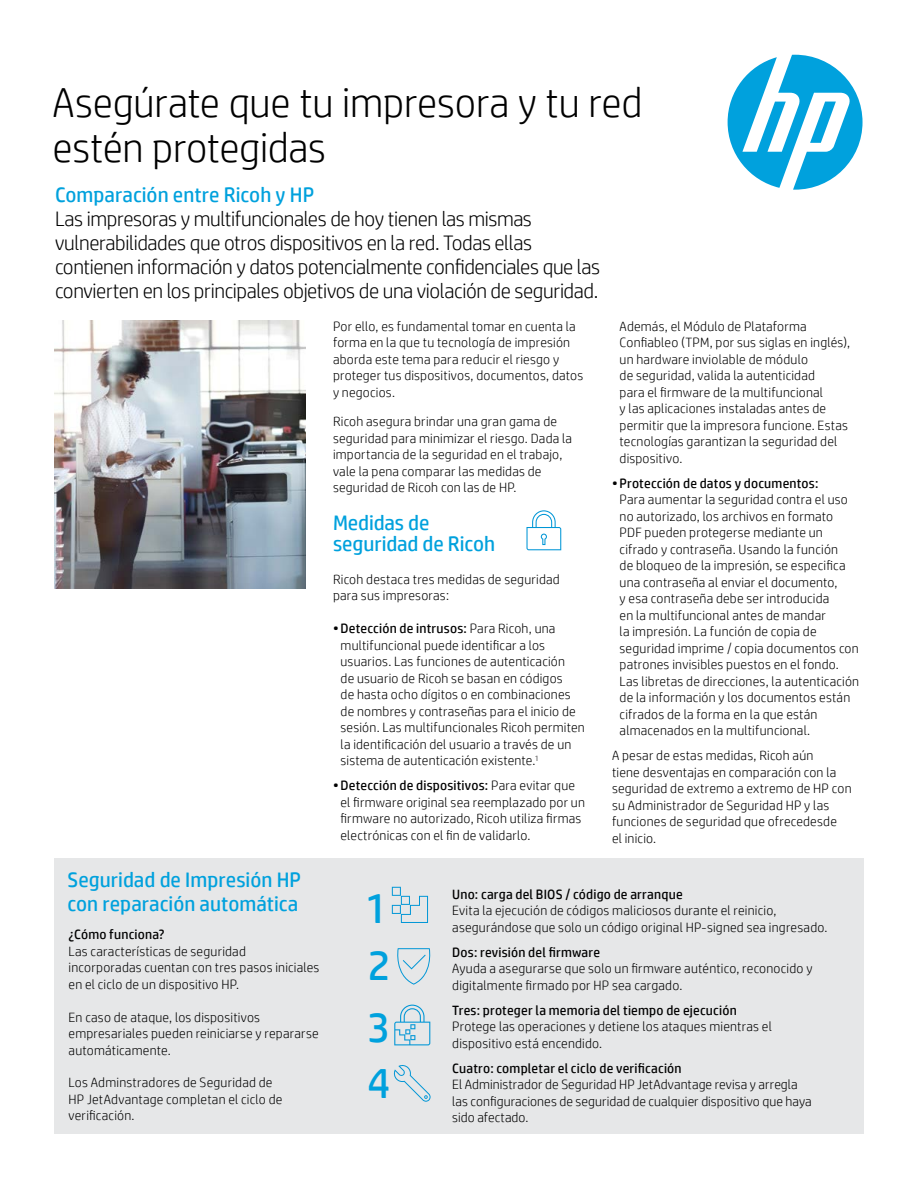
<style>
.page{position:relative;width:918px;height:1188px;background:#fff}
.page>*{position:absolute;margin:0;border:0;box-sizing:border-box;transform-origin:0 0}
.t1{font:43.05px/57.4px "HP Simplified";color:#00a1dd}
.t2{font:300 42px/45px "HP Simplified";letter-spacing:-.005em;color:#000}
.t3{font:300 21px/24px "HP Simplified";letter-spacing:-.02em;color:#000}
.t4{font:21px/21px "HP Simplified";color:#00a1dd}
.t5{font:300 13.5px/16.5px "HP Simplified";letter-spacing:.015em;color:#000}
.t6{font:13.5px "HP Simplified";letter-spacing:.015em;color:#000}
.s1{font-weight:400}
</style>
<div class="page">
<div style="left:54px;top:859px;width:810px;height:275px;background:#e6e7e8"></div>
<svg style="left:392px;top:887px;width:36px;height:36px"></svg>
<svg style="left:394px;top:1005px;width:36px;height:40px"></svg>
<svg style="left:397px;top:948px;width:34px;height:37px"></svg>
<svg style="left:393px;top:1065px;width:38px;height:37px"></svg>
<img style="left:54px;top:320px;width:252px;height:268px">
<svg style="left:728px;top:55px;width:135px;height:135px"></svg>
<svg style="left:526px;top:510px;width:35px;height:40px"></svg>
<h2 class="t2" style="left:52px;top:79px;width:591px">Asegúrate que tu impresora y tu red estén protegidas</h2>
<h3 class="t4" style="left:55px;top:184px;width:261px">Comparación entre Ricoh y HP</h3>
<p class="t3" style="left:55px;top:206px;width:547px">Las impresoras y multifuncionales de hoy tienen las mismas vulnerabilidades que otros dispositivos en la red. Todas ellas contienen información y datos potencialmente confidenciales que las convierten en los principales objetivos de una violación de seguridad.</p>
<p class="t5" style="left:333px;top:318px;width:252px">Por ello, es fundamental tomar en cuenta la forma en la que tu tecnología de impresión aborda este tema para reducir el riesgo y proteger tus dispositivos, documentos, datos y negocios.</p>
<p class="t5" style="left:333px;top:413px;width:241px">Ricoh asegura brindar una gran gama de seguridad para minimizar el riesgo. Dada la importancia de la seguridad en el trabajo, vale la pena comparar las medidas de seguridad de Ricoh con las de HP.</p>
<h3 class="t4" style="left:333px;top:512px;width:164px">Medidas de seguridad de Ricoh</h3>
<p class="t5" style="left:333px;top:571px;width:228px">Ricoh destaca tres medidas de seguridad para sus impresoras:</p>
<p class="t5" style="left:341px;top:620px;width:246px;text-indent:-8px"><span class="s1">•Detección de intrusos:</span> Para Ricoh, una multifuncional puede identificar a los usuarios. Las funciones de autenticación<br>de usuario de Ricoh se basan en códigos<br>de hasta ocho dígitos o en combinaciones de nombres y contraseñas para el inicio de sesión. Las multifuncionales Ricoh permiten la identificación del usuario a través de un sistema de autenticación existente.<sup>1</sup></p>
<p class="t5" style="left:341px;top:777px;width:246px;text-indent:-8px"><span class="s1">•Detección de dispositivos:</span> Para evitar que el firmware original sea reemplazado por un firmware no autorizado, Ricoh utiliza firmas electrónicas con el fin de validarlo.</p>
<p class="t5" style="left:620px;top:318px;width:232px">Además, el Módulo de Plataforma Confiableo (TPM, por sus siglas en inglés), un hardware inviolable de módulo<br>de seguridad, valida la autenticidad<br>para el firmware de la multifuncional<br>y las aplicaciones instaladas antes de permitir que la impresora funcione. Estas tecnologías garantizan la seguridad del dispositivo.</p>
<p class="t6" style="left:612px;top:474px;width:208px">• Protección de datos y documentos:</p>
<p class="t5" style="left:620px;top:491px;width:241px">Para aumentar la seguridad contra el uso no autorizado, los archivos en formato<br>PDF pueden protegerse mediante un cifrado y contraseña. Usando la función<br>de bloqueo de la impresión, se especifica una contraseña al enviar el documento,<br>y esa contraseña debe ser introducida<br>en la multifuncional antes de mandar<br>la impresión. La función de copia de seguridad imprime / copia documentos con patrones invisibles puestos en el fondo.<br>Las libretas de direcciones, la autenticación de la información y los documentos están cifrados de la forma en la que están almacenados en la multifuncional.</p>
<p class="t5" style="left:612px;top:747px;width:241px">A pesar de estas medidas, Ricoh aún<br>tiene desventajas en comparación con la seguridad de extremo a extremo de HP con su Administrador de Seguridad HP y las funciones de seguridad que ofrecedesde<br>el inicio.</p>
<h3 class="t4" style="left:68px;top:867px;width:235px;line-height:24px">Seguridad de Impresión HP con reparación automática</h3>
<p class="t6" style="left:69px;top:926px;width:98px">¿Cómo funciona?</p>
<p class="t5" style="left:69px;top:943px;width:252px">Las características de seguridad incorporadas cuentan con tres pasos iniciales en el ciclo de un dispositivo HP.</p>
<p class="t5" style="left:69px;top:1008px;width:252px">En caso de ataque, los dispositivos empresariales pueden reiniciarse y repararse automáticamente.</p>
<p class="t5" style="left:69px;top:1074px;width:215px">Los Adminstradores de Seguridad de<br>HP JetAdvantage completan el ciclo de verificación.</p>
<h1 class="t1" style="left:365px;top:879px;width:27px">1<br>2</h1>
<h1 class="t1" style="left:368px;top:998px;width:25px;line-height:56.2px">3<br>4</h1>
<p class="t6" style="left:452px;top:885px;width:232px">Uno: carga del BIOS / código de arranque</p>
<p class="t5" style="left:452px;top:902px;width:377px">Evita la ejecución de códigos maliciosos durante el reinicio, asegurándose que solo un código original HP-signed sea ingresado.</p>
<p class="t6" style="left:452px;top:943px;width:149px">Dos: revisión del firmware</p>
<p class="t5" style="left:452px;top:960px;width:362px">Ayuda a asegurarse que solo un firmware auténtico, reconocido y digitalmente firmado por HP sea cargado.</p>
<p class="t6" style="left:452px;top:1001px;width:286px">Tres: proteger la memoria del tiempo de ejecución</p>
<p class="t5" style="left:452px;top:1018px;width:321px">Protege las operaciones y detiene los ataques mientras el dispositivo está encendido.</p>
<p class="t6" style="left:452px;top:1059px;width:231px">Cuatro: completar el ciclo de verificación</p>
<p class="t5" style="left:452px;top:1076px;width:361px">El Administrador de Seguridad HP JetAdvantage revisa y arregla las configuraciones de seguridad de cualquier dispositivo que haya sido afectado.</p>
</div>
